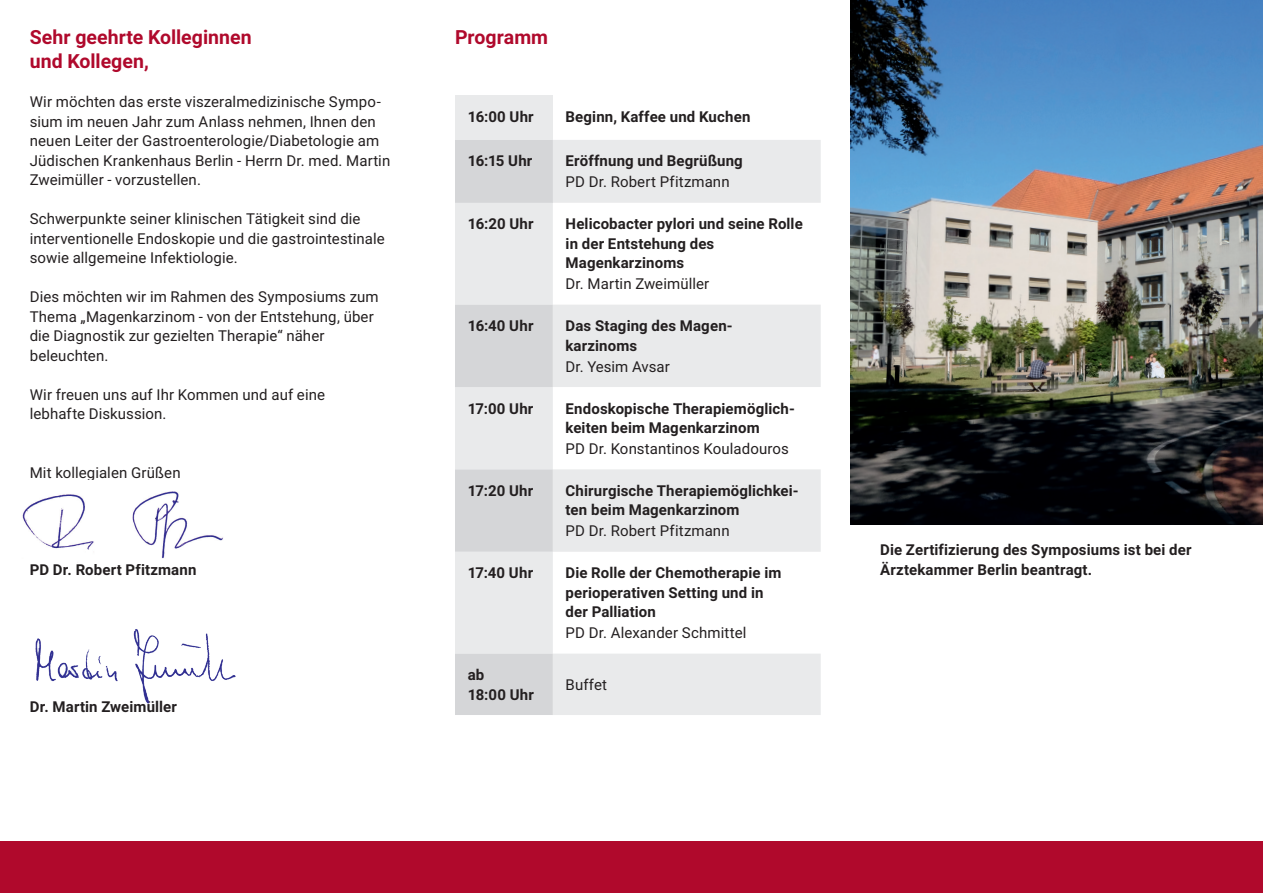
<style>
.page{position:relative;width:1263px;height:893px;background:#fff}
.page>*{position:absolute;margin:0;border:0;box-sizing:border-box;transform-origin:0 0}
.t1{font:700 19.5px/24px "Roboto";color:#b0092c}
.t2{font:15px/19.5px "Roboto";letter-spacing:.005em;color:#231f20}
.t3{font:700 15px/19.5px "Roboto";letter-spacing:.01em;color:#231f20}
</style>
<div class="page">
<div style="left:0;top:842px;width:1263px;height:51px;background:#b0092c"></div>
<img style="left:850px;top:0;width:413px;height:524px">
<div style="left:455px;top:96px;width:98px;height:44px;background:#e9eaeb"></div>
<div style="left:455px;top:140px;width:98px;height:63px;background:#d5d6d8"></div>
<svg style="left:553px;top:140px;width:268px;height:575px;fill:#eeeeef"></svg>
<svg style="left:455px;top:203px;width:98px;height:512px;background:#e0e1e2"></svg>
<img style="left:22px;top:491px;width:201px;height:72px">
<img style="left:35px;top:629px;width:201px;height:75px">
<h1 class="t1" style="left:30px;top:25px;width:223px">Sehr geehrte Kolleginnen und Kollegen,</h1>
<p class="t2" style="left:30px;top:92px;width:362px">Wir möchten das erste viszeralmedizinische Sympo&shy;sium im neuen Jahr zum Anlass nehmen, Ihnen den neuen Leiter der Gastroenterologie/Diabetologie am Jüdischen Krankenhaus Berlin - Herrn Dr. med. Martin Zweimüller - vorzustellen.</p>
<p class="t2" style="left:30px;top:209px;width:356px">Schwerpunkte seiner klinischen Tätigkeit sind die interventionelle Endoskopie und die gastrointestinale sowie allgemeine Infektiologie.</p>
<p class="t2" style="left:30px;top:287px;width:350px">Dies möchten wir im Rahmen des Symposiums zum Thema „Magenkarzinom - von der Entstehung, über die Diagnostik zur gezielten Therapie“ näher beleuchten.</p>
<p class="t2" style="left:30px;top:384px;width:297px">Wir freuen uns auf Ihr Kommen und auf eine lebhafte Diskussion.</p>
<p class="t2" style="left:30px;top:462px;width:152px">Mit kollegialen Grüßen</p>
<p class="t3" style="left:30px;top:560px;width:168px">PD Dr. Robert Pfitzmann</p>
<p class="t3" style="left:30px;top:696px;width:149px">Dr. Martin Zweimüller</p>
<h1 class="t1" style="left:455px;top:25px;width:95px">Programm</h1>
<p class="t3" style="left:468px;top:107px;width:68px">16:00 Uhr</p>
<p class="t3" style="left:566px;top:107px;width:186px">Beginn, Kaffee und Kuchen</p>
<p class="t3" style="left:468px;top:151px;width:66px">16:15 Uhr</p>
<p class="t3" style="left:566px;top:151px;width:179px">Eröffnung und Begrüßung</p>
<p class="t2" style="left:566px;top:172px;width:166px">PD Dr. Robert Pfitzmann</p>
<p class="t3" style="left:468px;top:214px;width:67px">16:20 Uhr</p>
<p class="t3" style="left:566px;top:214px;width:239px">Helicobacter pylori und seine Rolle in der Entstehung des<br>Magenkarzinoms</p>
<p class="t2" style="left:566px;top:274px;width:145px">Dr. Martin Zweimüller</p>
<p class="t3" style="left:468px;top:316px;width:67px">16:40 Uhr</p>
<p class="t3" style="left:566px;top:316px;width:169px">Das Staging des Magen&shy;karzinoms</p>
<p class="t2" style="left:566px;top:356px;width:106px">Dr. Yesim Avsar</p>
<p class="t3" style="left:468px;top:398px;width:67px">17:00 Uhr</p>
<p class="t3" style="left:566px;top:398px;width:231px">Endoskopische Therapiemöglich&shy;keiten beim Magenkarzinom</p>
<p class="t2" style="left:566px;top:438px;width:225px">PD Dr. Konstantinos Kouladouros</p>
<p class="t3" style="left:468px;top:480px;width:67px">17:20 Uhr</p>
<p class="t3" style="left:566px;top:480px;width:235px">Chirurgische Therapiemöglichkei&shy;ten beim Magenkarzinom</p>
<p class="t2" style="left:566px;top:521px;width:166px">PD Dr. Robert Pfitzmann</p>
<p class="t3" style="left:468px;top:563px;width:67px">17:40 Uhr</p>
<p class="t3" style="left:566px;top:563px;width:217px">Die Rolle der Chemotherapie im perioperativen Setting und in der Palliation</p>
<p class="t2" style="left:566px;top:623px;width:182px">PD Dr. Alexander Schmittel</p>
<p class="t3" style="left:468px;top:664px;width:68px">ab<br>18:00 Uhr</p>
<p class="t2" style="left:566px;top:674px;width:43px">Buffet</p>
<p class="t3" style="left:880px;top:540px;width:313px">Die Zertifizierung des Symposiums ist bei der<br>Ärztekammer Berlin beantragt.</p>
</div>
